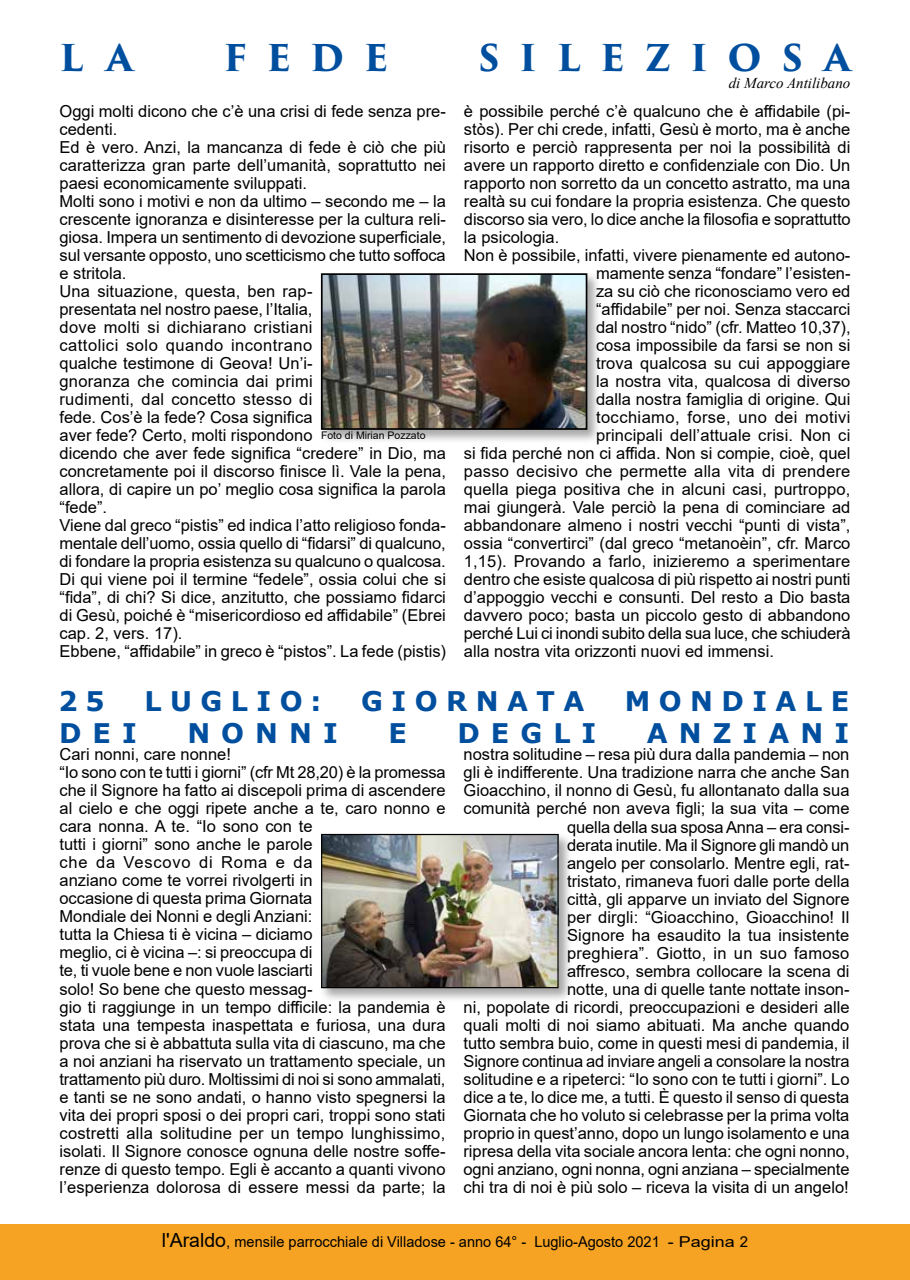
<style>
.page{position:relative;width:910px;height:1280px;background:#fff}
.page>*{position:absolute;margin:0;border:0;box-sizing:border-box;transform-origin:0 0}
.t1{font:700 36px "Trajan Pro 3";letter-spacing:.545em;color:#004f9f}
.t2{font:700 27px "Verdana";letter-spacing:.315em;color:#004f9f}
.t3{font:700 27px "Verdana";letter-spacing:.41em;color:#004f9f}
.t4{font:16.5px/18px "Arial";color:#000}
.t5{font:16.5px "Arial";letter-spacing:.025em;color:#000}
.t6{font:15px "Arial";color:#000}
.t7{font:italic 15px "Times New Roman";color:#000}
.t8{font:10.5px "Arial";color:#000}
.s1{font-size:19.5px}
</style>
<div class="page">
<div style="left:0;top:1224px;width:910px;height:56px;background:#f6a324"></div>
<div style="left:319px;top:271px;width:282px;height:173px;background:#000;opacity:.35"></div>
<img style="left:324px;top:276px;width:260px;height:151px">
<div style="left:321px;top:273px;width:266px;height:157px;border:2px solid #000"></div>
<div style="left:319px;top:832px;width:254px;height:171px;background:#000;opacity:.35"></div>
<img style="left:323px;top:836px;width:234px;height:150px">
<div style="left:321px;top:834px;width:238px;height:154px;border:1px solid #000"></div>
<h1 class="t1" style="left:60px;top:31px;width:75px">L A</h1>
<h1 class="t1" style="left:223px;top:31px;width:166px">FEDE</h1>
<h1 class="t1" style="left:479px;top:31px;width:373px">SILEZIOSA</h1>
<p class="t7" style="left:729px;top:72px;width:123px">di Marco Antilibano</p>
<p class="t4" style="left:60px;top:102px;width:388px">Oggi molti dicono che c’è una crisi di fede senza pre&shy;cedenti.<br>Ed è vero. Anzi, la mancanza di fede è ciò che più caratterizza gran parte dell’umanità, soprattutto nei paesi economicamente sviluppati.<br>Molti sono i motivi e non da ultimo – secondo me – la crescente ignoranza e disinteresse per la cultura reli&shy;giosa. Impera un sentimento di devozione superficiale, sul versante opposto, uno scetticismo che tutto soffoca e stritola.<br>Una situazione, questa, ben rap-<br>presentata nel nostro paese, l’Italia,<br>dove molti si dichiarano cristiani<br>cattolici solo quando incontrano<br>qualche testimone di Geova! Un’i-<br>gnoranza che comincia dai primi<br>rudimenti, dal concetto stesso di<br>fede. Cos’è la fede? Cosa significa<br>aver fede? Certo, molti rispondono<br>dicendo che aver fede significa “credere” in Dio, ma concretamente poi il discorso finisce lì. Vale la pena, allora, di capire un po’ meglio cosa significa la parola “fede”.<br>Viene dal greco “pistis” ed indica l’atto religioso fonda&shy;mentale dell’uomo, ossia quello di “fidarsi” di qualcuno, di fondare la propria esistenza su qualcuno o qualcosa.<br>Di qui viene poi il termine “fedele”, ossia colui che si “fida”, di chi? Si dice, anzitutto, che possiamo fidarci di Gesù, poiché è “misericordioso ed affidabile” (Ebrei cap. 2, vers. 17).<br>Ebbene, “affidabile” in greco è “pistos”. La fede (pistis)</p>
<p class="t4" style="left:464px;top:102px;width:388px">è possibile perché c’è qualcuno che è affidabile (pi-</p>
<p class="t4" style="left:464px;top:120px;width:388px">stòs). Per chi crede, infatti, Gesù è morto, ma è anche</p>
<p class="t4" style="left:464px;top:138px;width:388px">risorto e perciò rappresenta per noi la possibilità di</p>
<p class="t4" style="left:464px;top:156px;width:388px">avere un rapporto diretto e confidenziale con Dio. Un</p>
<p class="t4" style="left:464px;top:174px;width:388px">rapporto non sorretto da un concetto astratto, ma una</p>
<p class="t4" style="left:464px;top:192px;width:388px">realtà su cui fondare la propria esistenza. Che questo</p>
<p class="t4" style="left:464px;top:210px;width:388px">discorso sia vero, lo dice anche la filosofia e soprattutto</p>
<p class="t4" style="left:464px;top:228px;width:97px">la psicologia.</p>
<p class="t4" style="left:464px;top:246px;width:388px">Non è possibile, infatti, vivere pienamente ed autono-</p>
<p class="t4" style="left:596px;top:264px;width:256px">mamente senza “fondare” l’esisten-</p>
<p class="t4" style="left:596px;top:282px;width:256px">za su ciò che riconosciamo vero ed</p>
<p class="t4" style="left:596px;top:300px;width:256px">“affidabile” per noi. Senza staccarci</p>
<p class="t4" style="left:596px;top:318px;width:256px">dal nostro “nido” (cfr. Matteo 10,37),</p>
<p class="t4" style="left:596px;top:336px;width:256px">cosa impossibile da farsi se non si</p>
<p class="t4" style="left:596px;top:354px;width:256px">trova qualcosa su cui appoggiare</p>
<p class="t4" style="left:596px;top:372px;width:256px">la nostra vita, qualcosa di diverso</p>
<p class="t4" style="left:596px;top:390px;width:256px">dalla nostra famiglia di origine. Qui</p>
<p class="t5" style="left:596px;top:406px;width:256px">tocchiamo, forse, uno dei motivi</p>
<p class="t4" style="left:596px;top:426px;width:256px">principali dell’attuale crisi. Non ci</p>
<p class="t4" style="left:464px;top:444px;width:388px">si fida perché non ci affida. Non si compie, cioè, quel</p>
<p class="t4" style="left:464px;top:462px;width:388px">passo decisivo che permette alla vita di prendere</p>
<p class="t4" style="left:464px;top:480px;width:388px">quella piega positiva che in alcuni casi, purtroppo,</p>
<p class="t4" style="left:464px;top:498px;width:388px">mai giungerà. Vale perciò la pena di cominciare ad</p>
<p class="t4" style="left:464px;top:516px;width:388px">abbandonare almeno i nostri vecchi “punti di vista”,</p>
<p class="t4" style="left:464px;top:534px;width:388px">ossia “convertirci” (dal greco “metanoèin”, cfr. Marco</p>
<p class="t4" style="left:464px;top:552px;width:388px">1,15). Provando a farlo, inizieremo a sperimentare</p>
<p class="t4" style="left:464px;top:570px;width:388px">dentro che esiste qualcosa di più rispetto ai nostri punti</p>
<p class="t4" style="left:464px;top:588px;width:388px">d’appoggio vecchi e consunti. Del resto a Dio basta</p>
<p class="t4" style="left:464px;top:606px;width:388px">davvero poco; basta un piccolo gesto di abbandono</p>
<p class="t4" style="left:464px;top:624px;width:388px">perché Lui ci inondi subito della sua luce, che schiuderà</p>
<p class="t4" style="left:464px;top:642px;width:311px">alla nostra vita orizzonti nuovi ed immensi.</p>
<p class="t8" style="left:321px;top:428px;width:106px">Foto di Mirian Pozzato</p>
<h2 class="t2" style="left:59px;top:682px;width:47px">2 5</h2>
<h2 class="t2" style="left:144px;top:682px;width:179px">LUGLIO:</h2>
<h2 class="t2" style="left:361px;top:682px;width:225px">GIORNATA</h2>
<h2 class="t2" style="left:625px;top:682px;width:226px">MONDIALE</h2>
<h2 class="t2" style="left:59px;top:714px;width:79px">DEI</h2>
<h2 class="t2" style="left:187px;top:714px;width:152px">NONNI</h2>
<h2 class="t2" style="left:388px;top:714px;width:20px">E</h2>
<h2 class="t2" style="left:457px;top:714px;width:140px">DEGLI</h2>
<h2 class="t3" style="left:647px;top:714px;width:204px">ANZIANI</h2>
<p class="t4" style="left:60px;top:745px;width:388px">Cari nonni, care nonne!<br>“Io sono con te tutti i giorni” (cfr Mt 28,20) è la promessa che il Signore ha fatto ai discepoli prima di ascendere al cielo e che oggi ripete anche a te, caro nonno e cara nonna. A te. “Io sono con te<br>tutti i giorni” sono anche le parole<br>che da Vescovo di Roma e da<br>anziano come te vorrei rivolgerti in<br>occasione di questa prima Giornata<br>Mondiale dei Nonni e degli Anziani:<br>tutta la Chiesa ti è vicina – diciamo<br>meglio, ci è vicina –: si preoccupa di<br>te, ti vuole bene e non vuole lasciarti<br>solo! So bene che questo messag-<br>gio ti raggiunge in un tempo difficile: la pandemia è stata una tempesta inaspettata e furiosa, una dura prova che si è abbattuta sulla vita di ciascuno, ma che a noi anziani ha riservato un trattamento speciale, un trattamento più duro. Moltissimi di noi si sono ammalati, e tanti se ne sono andati, o hanno visto spegnersi la vita dei propri sposi o dei propri cari, troppi sono stati costretti alla solitudine per un tempo lunghissimo, isolati. Il Signore conosce ognuna delle nostre soffe&shy;renze di questo tempo. Egli è accanto a quanti vivono l’esperienza dolorosa di essere messi da parte; la</p>
<p class="t4" style="left:464px;top:745px;width:388px;text-align:right">nostra solitudine – resa più dura dalla pandemia – non gli è indifferente. Una tradizione narra che anche San Gioacchino, il nonno di Gesù, fu allontanato dalla sua comunità perché non aveva figli; la sua vita – come quella della sua sposa Anna – era consi-<br>derata inutile. Ma il Signore gli mandò un<br>angelo per consolarlo. Mentre egli, rat-<br>tristato, rimaneva fuori dalle porte della<br>città, gli apparve un inviato del Signore<br>per dirgli: “Gioacchino, Gioacchino! Il<br>Signore ha esaudito la tua insistente<br>preghiera”. Giotto, in un suo famoso<br>affresco, sembra collocare la scena di<br>notte, una di quelle tante nottate inson-<br>ni, popolate di ricordi, preoccupazioni e desideri alle quali molti di noi siamo abituati. Ma anche quando tutto sembra buio, come in questi mesi di pandemia, il Signore continua ad inviare angeli a consolare la nostra solitudine e a ripeterci: “Io sono con te tutti i giorni”. Lo dice a te, lo dice me, a tutti. È questo il senso di questa Giornata che ho voluto si celebrasse per la prima volta proprio in quest’anno, dopo un lungo isolamento e una ripresa della vita sociale ancora lenta: che ogni nonno, ogni anziano, ogni nonna, ogni anziana – specialmente chi tra di noi è più solo – riceva la visita di un angelo!</p>
<p class="t6" style="left:162px;top:1232px;width:588px"><span class="s1">l'Araldo</span>, mensile parrocchiale di Villadose - anno 64° - Luglio-Agosto 2021 - Pagina 2</p>
</div>
